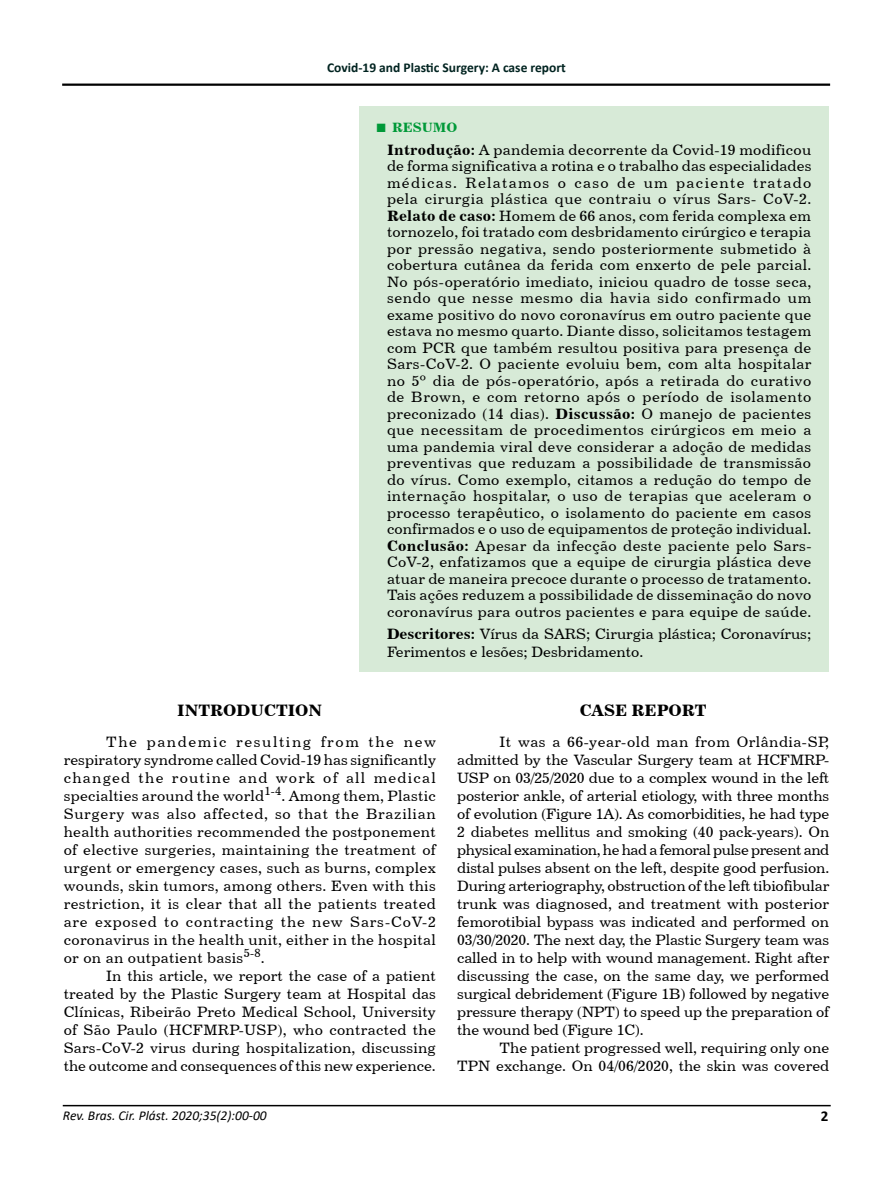
<style>
.page{position:relative;width:893px;height:1191px;background:#fff}
.page>*{position:absolute;margin:0;border:0;box-sizing:border-box;transform-origin:0 0}
.t1{font:16.5px "Century 731 BT Bold A";color:#000}
.t2{font:15px/18px "Century 731 BT Roman A";color:#000;text-align:justify}
.t3{font:700 15px "Calibri";color:#000}
.t4{font:700 13.5px "Calibri";color:#002320}
.t5{font:italic 13.5px "Calibri";color:#000}
.t6{font:13.5px "Century 731 BT Bold A";color:#009938}
.s1{font-family:"Times New Roman";font-weight:700;font-size:18px}
.s2{font-family:"Century 731 BT Bold A"}
</style>
<div class="page">
<hr style="left:63px;top:1104px;width:768px;height:2px;background:#000">
<hr style="left:62px;top:84px;width:768px;height:2px;background:#000">
<div style="left:359px;top:106px;width:470px;height:566px;background:#d7ead7"></div>
<p class="t4" style="left:327px;top:58px;width:240px">Covid-19 and Plastic Surgery: A case report</p>
<p class="t6" style="left:376px;top:119px;width:83px"><span class="s1">■</span> RESUMO</p>
<p class="t2" style="left:387px;top:141px;width:426px;line-height:16.5px"><span class="s2">Introdução:</span> A pandemia decorrente da Covid-19 modificou de forma significativa a rotina e o trabalho das especialidades médicas. Relatamos o caso de um paciente tratado pela cirurgia plástica que contraiu o vírus Sars- CoV-2.<br><span class="s2">Relato de caso:</span> Homem de 66 anos, com ferida complexa em tornozelo, foi tratado com desbridamento cirúrgico e terapia por pressão negativa, sendo posteriormente submetido à cobertura cutânea da ferida com enxerto de pele parcial.<br>No pós-operatório imediato, iniciou quadro de tosse seca, sendo que nesse mesmo dia havia sido confirmado um exame positivo do novo coronavírus em outro paciente que estava no mesmo quarto. Diante disso, solicitamos testagem com PCR que também resultou positiva para presença de Sars-CoV-2. O paciente evoluiu bem, com alta hospitalar no 5º dia de pós-operatório, após a retirada do curativo de Brown, e com retorno após o período de isolamento preconizado (14 dias). <span class="s2">Discussão:</span> O manejo de pacientes que necessitam de procedimentos cirúrgicos em meio a uma pandemia viral deve considerar a adoção de medidas preventivas que reduzam a possibilidade de transmissão do vírus. Como exemplo, citamos a redução do tempo de internação hospitalar, o uso de terapias que aceleram o processo terapêutico, o isolamento do paciente em casos confirmados e o uso de equipamentos de proteção individual.<br><span class="s2">Conclusão:</span> Apesar da infecção deste paciente pelo Sars-CoV-2, enfatizamos que a equipe de cirurgia plástica deve atuar de maneira precoce durante o processo de tratamento.<br>Tais ações reduzem a possibilidade de disseminação do novo coronavírus para outros pacientes e para equipe de saúde.</p>
<p class="t2" style="left:387px;top:624px;width:426px"><span class="s2">Descritores:</span> Vírus da SARS; Cirurgia plástica; Coronavírus;<br>Ferimentos e lesões; Desbridamento.</p>
<p class="t1" style="left:177px;top:700px;width:147px">INTRODUCTION</p>
<p class="t2" style="left:64px;top:732px;width:374px;text-indent:43px">The pandemic resulting from the new respiratory syndrome called Covid-19 has significantly changed the routine and work of all medical specialties around the world<sup>1-4</sup>. Among them, Plastic Surgery was also affected, so that the Brazilian health authorities recommended the postponement of elective surgeries, maintaining the treatment of urgent or emergency cases, such as burns, complex wounds, skin tumors, among others. Even with this restriction, it is clear that all the patients treated are exposed to contracting the new Sars-CoV-2 coronavirus in the health unit, either in the hospital or on an outpatient basis<sup>5-8</sup>.</p>
<p class="t2" style="left:64px;top:966px;width:374px;text-indent:43px">In this article, we report the case of a patient treated by the Plastic Surgery team at Hospital das Clínicas, Ribeirão Preto Medical School, University of São Paulo (HCFMRP-USP), who contracted the Sars-CoV-2 virus during hospitalization, discussing the outcome and consequences of this new experience.</p>
<p class="t1" style="left:580px;top:700px;width:129px">CASE REPORT</p>
<p class="t2" style="left:457px;top:732px;width:374px;text-indent:43px">It was a 66-year-old man from Orlândia-SP, admitted by the Vascular Surgery team at HCFMRP-USP on 03/25/2020 due to a complex wound in the left posterior ankle, of arterial etiology, with three months of evolution (Figure 1A). As comorbidities, he had type 2 diabetes mellitus and smoking (40 pack-years). On physical examination, he had a femoral pulse present and distal pulses absent on the left, despite good perfusion.<br>During arteriography, obstruction of the left tibiofibular trunk was diagnosed, and treatment with posterior femorotibial bypass was indicated and performed on 03/30/2020. The next day, the Plastic Surgery team was called in to help with wound management. Right after discussing the case, on the same day, we performed surgical debridement (Figure 1B) followed by negative pressure therapy (NPT) to speed up the preparation of the wound bed (Figure 1C).</p>
<p class="t2" style="left:457px;top:1038px;width:374px;text-align:right">The patient progressed well, requiring only one<br>TPN exchange. On 04/06/2020, the skin was covered</p>
<p class="t5" style="left:63px;top:1105px;width:205px">Rev. Bras. Cir. Plást. 2020;35(2):00-00</p>
<p class="t3" style="left:821px;top:1105px;width:9px">2</p>
</div>
